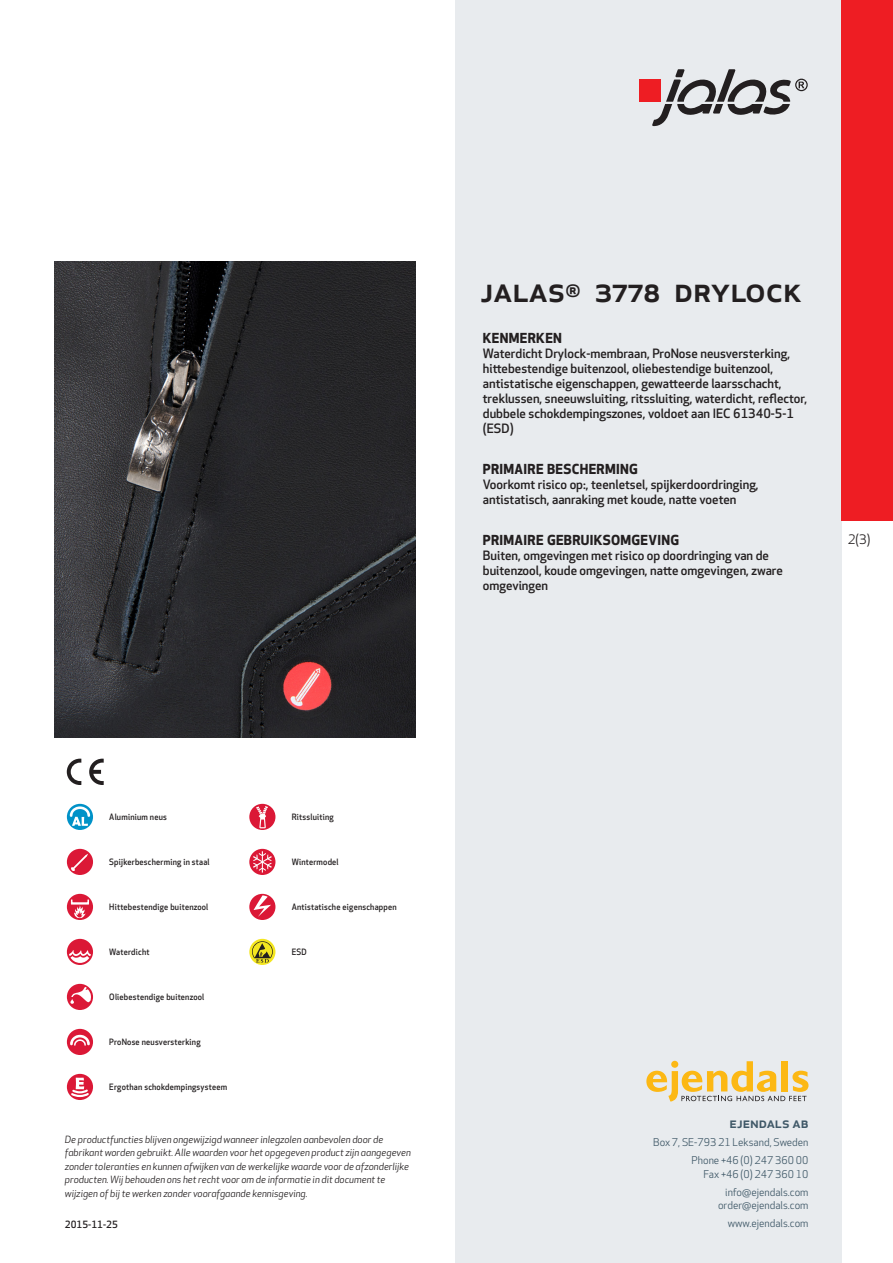
<style>
.page{position:relative;width:893px;height:1263px;background:#fff}
.page>*{position:absolute;margin:0;border:0;box-sizing:border-box;transform-origin:0 0}
.prodname{font:500 34.5px "Apex New";color:#231f20}
.t1{font:500 15px "Apex New";color:#405968}
.Funktion_body{font:700 13.5px "Apex New";letter-spacing:.025em;color:#231f20}
.t2{font:12.75px "Apex New";color:#231f20}
.Funktion_body-2{font:500 12.6px/15px "Apex New";color:#231f20}
.t3{font:10.5px/18px "Apex New";color:#405968;text-align:right}
.t4{font:italic 9.75px/13.5px "Apex New";color:#231f20}
.Sidfot_datum{font:500 9.75px "Apex New";color:#231f20}
.Artikel{font:500 8.55px "Apex New";letter-spacing:.025em;color:#231f20;scale:.95 1}
</style>
<div class="page">
<div style="left:455px;top:0;width:387px;height:1263px;background:#e8ebee"></div>
<svg style="left:646px;top:1061px;width:162px;height:40px"></svg>
<div style="left:842px;top:0;width:51px;height:520px;background:#ee1d23"></div>
<div style="left:639px;top:80px;width:22px;height:22px;background:#ee1d23"></div>
<svg style="left:652px;top:69px;width:156px;height:57px"></svg>
<svg style="left:67px;top:804px;width:26px;height:26px"></svg>
<svg style="left:70px;top:806px;width:20px;height:20px"></svg>
<div style="left:67px;top:849px;width:26px;height:26px;background:#db1836;border-radius:50%"></div>
<svg style="left:71px;top:854px;width:17px;height:17px"></svg>
<div style="left:67px;top:894px;width:26px;height:26px;background:#db1836;border-radius:50%"></div>
<svg style="left:71px;top:899px;width:18px;height:19px"></svg>
<div style="left:67px;top:939px;width:26px;height:26px;background:#db1836;border-radius:50%"></div>
<svg style="left:69px;top:950px;width:22px;height:13px"></svg>
<div style="left:67px;top:984px;width:26px;height:26px;background:#db1836;border-radius:50%"></div>
<svg style="left:70px;top:987px;width:21px;height:17px"></svg>
<div style="left:67px;top:1029px;width:26px;height:26px;background:#db1836;border-radius:50%"></div>
<svg style="left:70px;top:1035px;width:20px;height:11px"></svg>
<svg style="left:67px;top:1074px;width:26px;height:26px"></svg>
<svg style="left:69px;top:1078px;width:22px;height:20px"></svg>
<div style="left:249px;top:804px;width:26px;height:26px;background:#db1836;border-radius:50%"></div>
<svg style="left:256px;top:806px;width:12px;height:22px"></svg>
<svg style="left:249px;top:849px;width:26px;height:26px"></svg>
<svg style="left:253px;top:851px;width:19px;height:21px"></svg>
<div style="left:249px;top:894px;width:26px;height:26px;background:#db1836;border-radius:50%"></div>
<svg style="left:254px;top:895px;width:17px;height:22px"></svg>
<svg style="left:249px;top:939px;width:26px;height:26px"></svg>
<svg style="left:252px;top:941px;width:21px;height:22px"></svg>
<svg style="left:89px;top:759px;width:15px;height:26px"></svg>
<svg style="left:67px;top:759px;width:14px;height:26px"></svg>
<img style="left:54px;top:261px;width:361px;height:477px">
<p class="prodname" style="left:480px;top:266px;width:323px">JALAS<sup>®</sup> 3778 Drylock</p>
<p class="Funktion_body" style="left:483px;top:328px;width:81px">KENMERKEN</p>
<p class="Funktion_body-2" style="left:483px;top:346px;width:326px">Waterdicht Drylock-membraan, ProNose neusversterking, hittebestendige buitenzool, oliebestendige buitenzool, antistatische eigenschappen, gewatteerde laarsschacht, treklussen, sneeuwsluiting, ritssluiting, waterdicht, reflector, dubbele schokdempingszones, voldoet aan IEC 61340-5-1 (ESD)</p>
<p class="Funktion_body" style="left:483px;top:459px;width:156px">PRIMAIRE BESCHERMING</p>
<p class="Funktion_body-2" style="left:483px;top:476px;width:277px">Voorkomt risico op:, teenletsel, spijkerdoordringing, antistatisch, aanraking met koude, natte voeten</p>
<p class="Funktion_body" style="left:483px;top:530px;width:198px">PRIMAIRE GEBRUIKSOMGEVING</p>
<p class="Funktion_body-2" style="left:483px;top:547px;width:302px">Buiten, omgevingen met risico op doordringing van de buitenzool, koude omgevingen, natte omgevingen, zware omgevingen</p>
<p class="t2" style="left:848px;top:531px;width:24px">2(3)</p>
<p class="Artikel" style="left:109px;top:811px;width:62px">Aluminium neus</p>
<p class="Artikel" style="left:109px;top:856px;width:107px">Spijkerbescherming in staal</p>
<p class="Artikel" style="left:109px;top:901px;width:106px">Hittebestendige buitenzool</p>
<p class="Artikel" style="left:109px;top:946px;width:44px">Waterdicht</p>
<p class="Artikel" style="left:109px;top:991px;width:102px">Oliebestendige buitenzool</p>
<p class="Artikel" style="left:109px;top:1036px;width:98px">ProNose neusversterking</p>
<p class="Artikel" style="left:109px;top:1081px;width:126px">Ergothan schokdempingsysteem</p>
<p class="Artikel" style="left:292px;top:811px;width:46px">Ritssluiting</p>
<p class="Artikel" style="left:292px;top:856px;width:51px">Wintermodel</p>
<p class="Artikel" style="left:292px;top:901px;width:112px">Antistatische eigenschappen</p>
<p class="Artikel" style="left:292px;top:946px;width:17px">ESD</p>
<p class="t4" style="left:65px;top:1132px;width:347px">De productfuncties blijven ongewijzigd wanneer inlegzolen aanbevolen door de fabrikant worden gebruikt. Alle waarden voor het opgegeven product zijn aangegeven zonder toleranties en kunnen afwijken van de werkelijke waarde voor de afzonderlijke producten. Wij behouden ons het recht voor om de informatie in dit document te wijzigen of bij te werken zonder voorafgaande kennisgeving.</p>
<p class="Sidfot_datum" style="left:65px;top:1218px;width:54px">2015-11-25</p>
<p class="t1" style="left:729px;top:1113px;width:80px">ejendals ab</p>
<p class="t3" style="left:653px;top:1133px;width:157px">Box 7, SE-793 21 Leksand, Sweden<br>Phone +46 (0) 247 360 00</p>
<p class="t3" style="left:703px;top:1165px;width:107px">Fax +46 (0) 247 360 10 info@ejendals.com</p>
<p class="t3" style="left:718px;top:1196px;width:92px">order@ejendals.com</p>
<p class="t3" style="left:728px;top:1215px;width:82px">www.ejendals.com</p>
</div>
